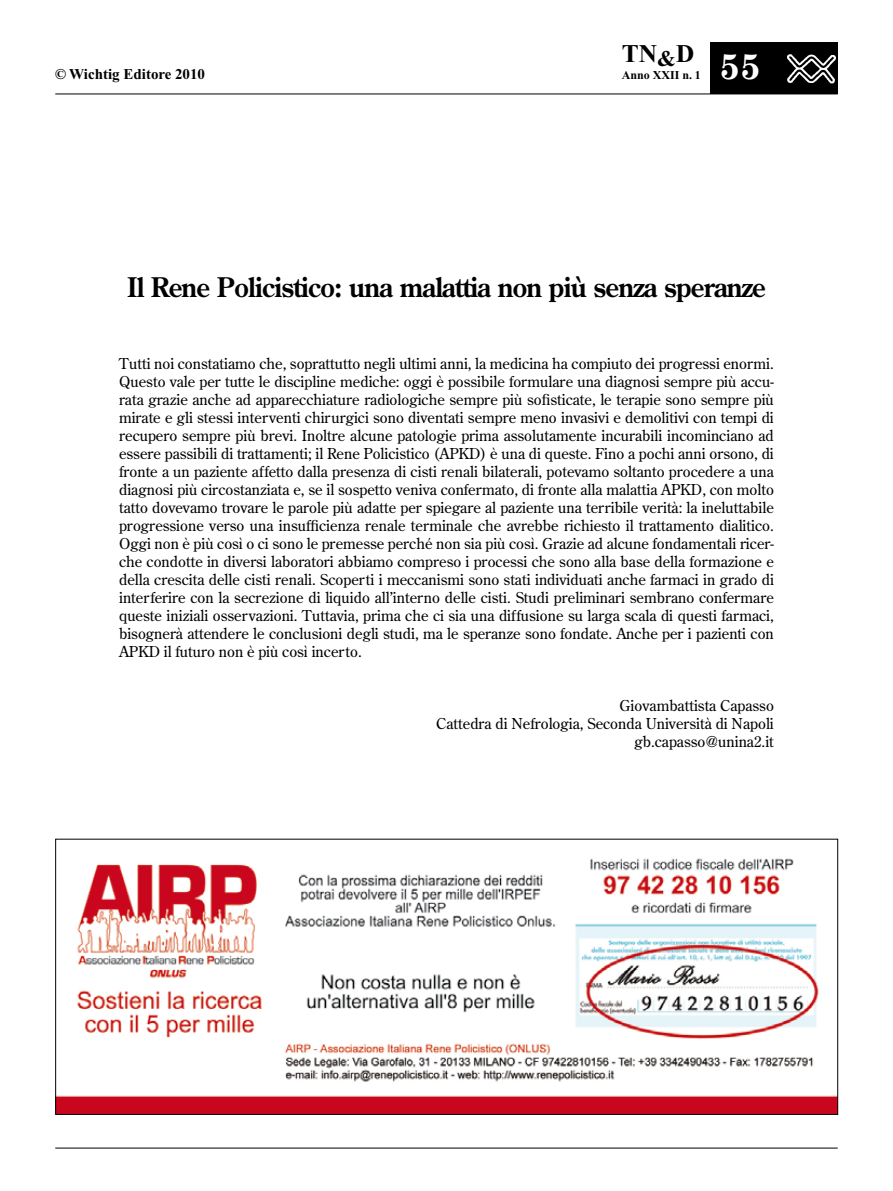
<style>
.page{position:relative;width:893px;height:1191px;background:#fff}
.page>*{position:absolute;margin:0;border:0;box-sizing:border-box;transform-origin:0 0}
.t1{font:700 36px "Century Schoolbook";color:#fff}
.t2{font:700 27px "Century Old Style";letter-spacing:-.03em;color:#000;scale:.94 1}
.t3{font:700 25.5px "Times New Roman";color:#000}
.t4{font:15px/18px "Century Old Style";color:#000;text-align:justify}
.t5{font:700 15px "Times New Roman";color:#000}
.t6{font:700 12px "Times New Roman";color:#000}
</style>
<div class="page">
<hr style="left:55px;top:94px;width:783px;height:1px;background:#000">
<div style="left:710px;top:43px;width:128px;height:51px;background:#000"></div>
<img style="left:787px;top:54px;width:49px;height:30px">
<hr style="left:55px;top:1147px;width:783px;height:1px;background:#000">
<img style="left:57px;top:858px;width:779px;height:254px">
<h3 class="t3" style="left:622px;top:39px;width:74px">TN<sub>&amp;</sub>D</h3>
<p class="t5" style="left:55px;top:66px;width:151px">© Wichtig Editore 2010</p>
<p class="t6" style="left:622px;top:68px;width:80px">Anno XXII n. 1</p>
<h1 class="t1" style="left:719px;top:45px;width:43px">55</h1>
<h2 class="t2" style="left:127px;top:270px;width:681px">Il Rene Policistico: una malattia non più senza speranze</h2>
<p class="t4" style="left:119px;top:354px;width:656px">Tutti noi constatiamo che, soprattutto negli ultimi anni, la medicina ha compiuto dei progressi enormi.<br>Questo vale per tutte le discipline mediche: oggi è possibile formulare una diagnosi sempre più accu&shy;rata grazie anche ad apparecchiature radiologiche sempre più sofisticate, le terapie sono sempre più mirate e gli stessi interventi chirurgici sono diventati sempre meno invasivi e demolitivi con tempi di recupero sempre più brevi. Inoltre alcune patologie prima assolutamente incurabili incominciano ad essere passibili di trattamenti; il Rene Policistico (APKD) è una di queste. Fino a pochi anni orsono, di fronte a un paziente affetto dalla presenza di cisti renali bilaterali, potevamo soltanto procedere a una diagnosi più circostanziata e, se il sospetto veniva confermato, di fronte alla malattia APKD, con molto tatto dovevamo trovare le parole più adatte per spiegare al paziente una terribile verità: la ineluttabile progressione verso una insufficienza renale terminale che avrebbe richiesto il trattamento dialitico.<br>Oggi non è più così o ci sono le premesse perché non sia più così. Grazie ad alcune fondamentali ricer&shy;che condotte in diversi laboratori abbiamo compreso i processi che sono alla base della formazione e della crescita delle cisti renali. Scoperti i meccanismi sono stati individuati anche farmaci in grado di interferire con la secrezione di liquido all’interno delle cisti. Studi preliminari sembrano confermare queste iniziali osservazioni. Tuttavia, prima che ci sia una diffusione su larga scala di questi farmaci, bisognerà attendere le conclusioni degli studi, ma le speranze sono fondate. Anche per i pazienti con APKD il futuro non è più così incerto.</p>
<p class="t4" style="left:436px;top:696px;width:339px;text-align:right">Giovambattista Capasso<br>Cattedra di Nefrologia, Seconda Università di Napoli gb.capasso@unina2.it</p>
</div>
